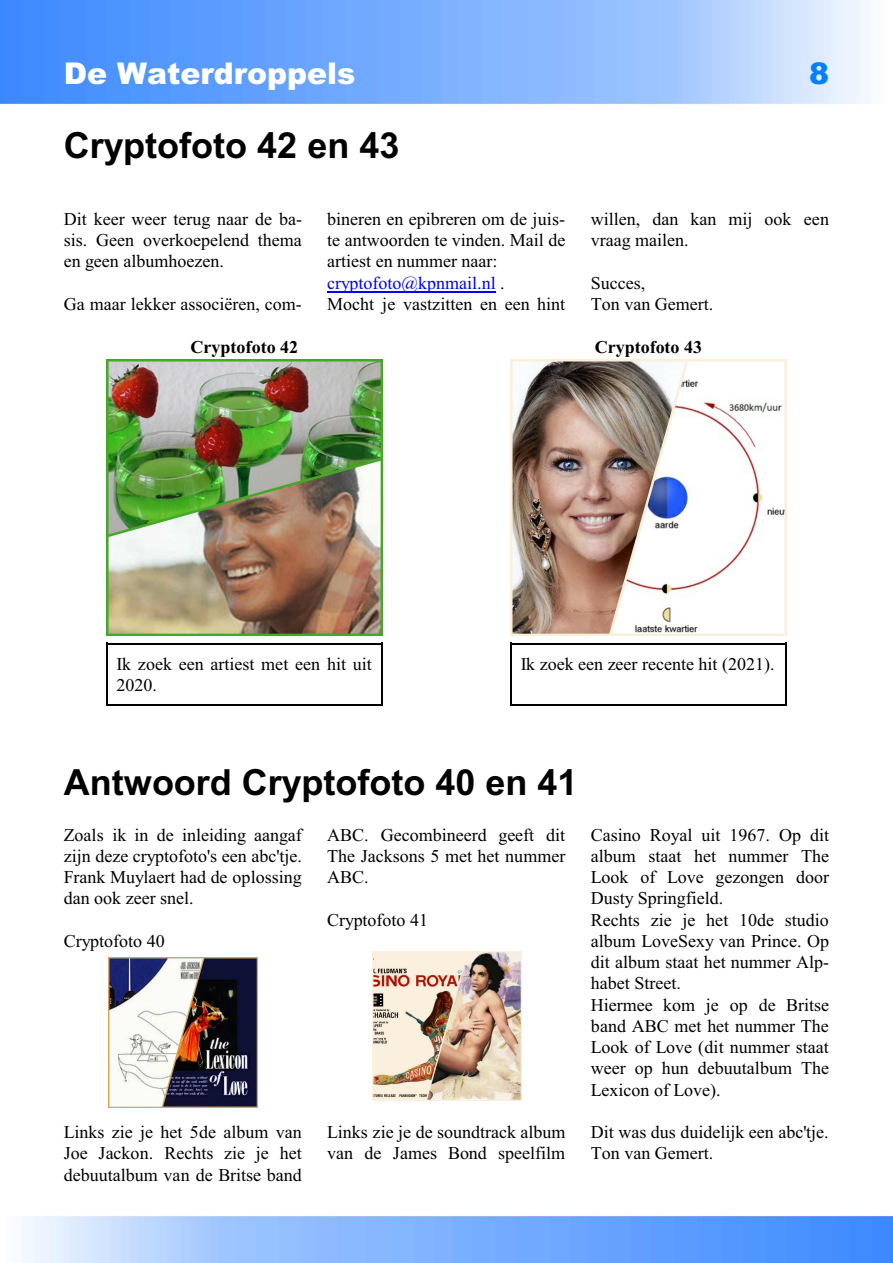
<style>
.page{position:relative;width:893px;height:1263px;background:#fff}
.page>*{position:absolute;margin:0;border:0;box-sizing:border-box;transform-origin:0 0}
.t1{font:700 36px "Arial";color:#000}
.t2{font:900 30px "Arial";color:#fff}
.t3{font:900 30px "Arial";color:#0080ff}
.t4{font:18px/21.3px "Times New Roman";color:#000}
.t5{font:700 18px "Times New Roman";color:#000}
.s1{color:#00f}
</style>
<div class="page">
<img style="left:0;top:0;width:893px;height:1263px">
<img style="left:106px;top:359px;width:277px;height:277px">
<img style="left:510px;top:359px;width:277px;height:277px">
<hr style="left:510px;top:643px;width:2px;height:63px;background:#000">
<hr style="left:785px;top:643px;width:1px;height:63px;background:#000">
<hr style="left:510px;top:643px;width:276px;height:1px;background:#000">
<hr style="left:510px;top:705px;width:276px;height:1px;background:#000">
<hr style="left:106px;top:643px;width:1px;height:63px;background:#000">
<hr style="left:381px;top:643px;width:1px;height:63px;background:#000">
<hr style="left:106px;top:643px;width:276px;height:1px;background:#000">
<hr style="left:106px;top:705px;width:276px;height:1px;background:#000">
<img style="left:108px;top:958px;width:149px;height:149px">
<img style="left:372px;top:951px;width:149px;height:149px">
<hr style="left:327px;top:291px;width:169px;height:1px;background:#00f">
<h2 class="t2" style="left:64px;top:63px;width:293px">De Waterdroppels</h2>
<h2 class="t3" style="left:809px;top:63px;width:21px">8</h2>
<h1 class="t1" style="left:64px;top:132px;width:337px">Cryptofoto 42 en 43</h1>
<p class="t4" style="left:64px;top:210px;width:240px;text-align:justify">Dit keer weer terug naar de ba&shy;sis. Geen overkoepelend thema en geen albumhoezen.</p>
<p class="t4" style="left:64px;top:295px;width:240px">Ga maar lekker associëren, com-</p>
<p class="t4" style="left:327px;top:210px;width:240px">bineren en epibreren om de juis&shy;te antwoorden te vinden. Mail de artiest en nummer naar: <span class="s1">cryptofoto@kpnmail.nl</span> .<br>Mocht je vastzitten en een hint</p>
<p class="t4" style="left:591px;top:210px;width:240px">willen, dan kan mij ook een vraag mailen.</p>
<p class="t4" style="left:591px;top:274px;width:124px">Succes,<br>Ton van Gemert.</p>
<p class="t5" style="left:191px;top:341px;width:109px">Cryptofoto 42</p>
<p class="t5" style="left:595px;top:341px;width:109px">Cryptofoto 43</p>
<p class="t4" style="left:117px;top:655px;width:257px">Ik zoek een artiest met een hit uit</p>
<p class="t4" style="left:521px;top:655px;width:255px">Ik zoek een zeer recente hit (2021).</p>
<p class="t4" style="left:117px;top:676px;width:42px">2020.</p>
<h1 class="t1" style="left:64px;top:768px;width:515px">Antwoord Cryptofoto 40 en 41</h1>
<p class="t4" style="left:64px;top:826px;width:240px;text-align:justify">Zoals ik in de inleiding aangaf zijn deze cryptofoto's een abc'tje.<br>Frank Muylaert had de oplossing dan ook zeer snel.</p>
<p class="t4" style="left:64px;top:932px;width:102px">Cryptofoto 40</p>
<p class="t4" style="left:327px;top:826px;width:240px;text-align:justify">ABC. Gecombineerd geeft dit The Jacksons 5 met het nummer ABC.</p>
<p class="t4" style="left:327px;top:911px;width:102px">Cryptofoto 41</p>
<p class="t4" style="left:64px;top:1123px;width:240px;text-align:justify">Links zie je het 5de album van Joe Jackon. Rechts zie je het debuutalbum van de Britse band</p>
<p class="t4" style="left:327px;top:1123px;width:240px">Links zie je de soundtrack album van de James Bond speelfilm</p>
<p class="t4" style="left:591px;top:826px;width:240px">Casino Royal uit 1967. Op dit album staat het nummer The<br>Look of Love gezongen door<br>Dusty Springfield.<br>Rechts zie je het 10de studio album LoveSexy van Prince. Op dit album staat het nummer Alp&shy;habet Street.<br>Hiermee kom je op de Britse band ABC met het nummer The<br>Look of Love (dit nummer staat weer op hun debuutalbum The<br>Lexicon of Love).</p>
<p class="t4" style="left:591px;top:1123px;width:239px">Dit was dus duidelijk een abc'tje.<br>Ton van Gemert.</p>
</div>
